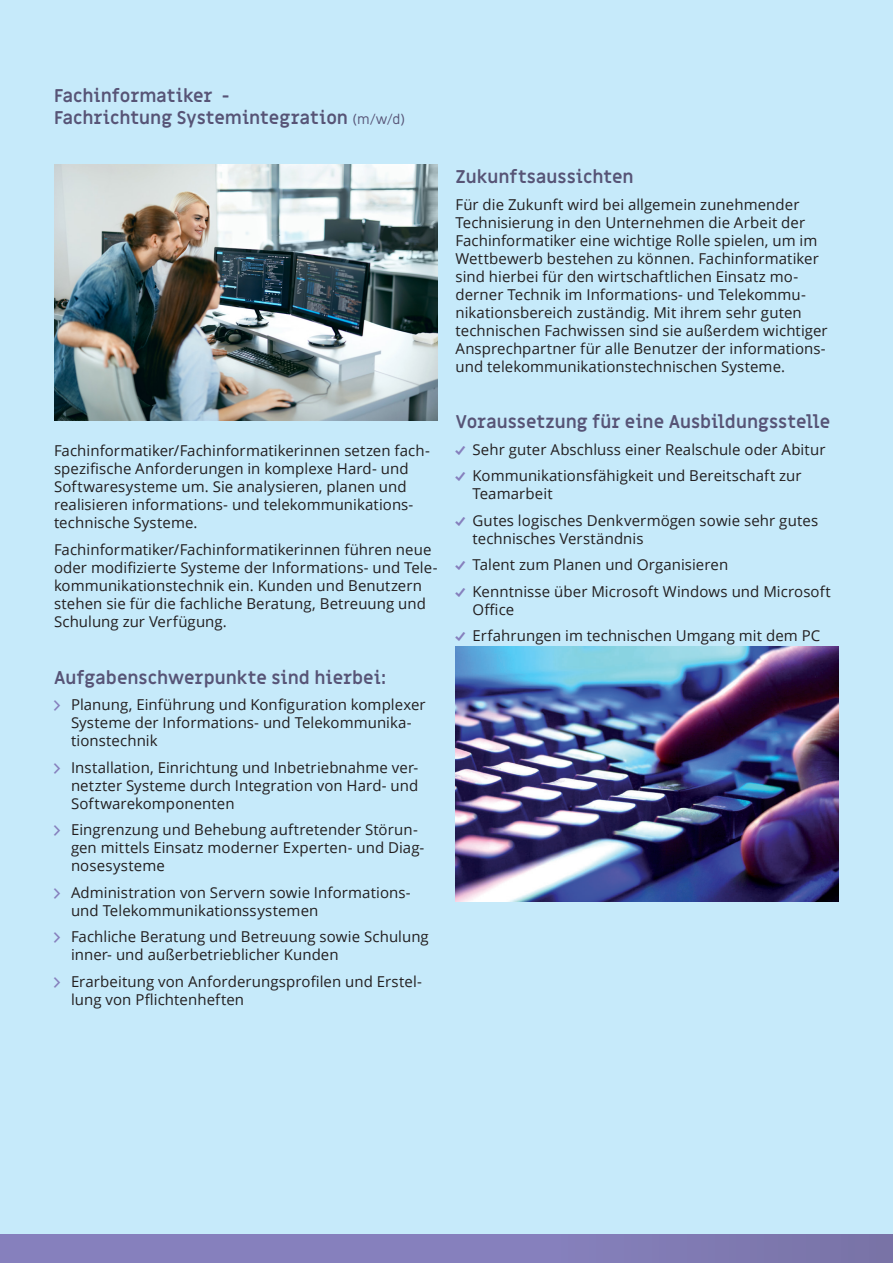
<style>
.page{position:relative;width:893px;height:1263px;background:#fff}
.page>*{position:absolute;margin:0;border:0;box-sizing:border-box;transform-origin:0 0}
.Überschrift_2{font:700 18px/21.6px "Miriam Libre";color:#575476}
.Fließtext{font:15px/18px "Open Sans";letter-spacing:.005em;color:#231f20}
.Überschrift_2-2{font:15px/18px "Open Sans";letter-spacing:.005em;color:#231f20}
.s1{font-weight:400;font-size:13.5px}
</style>
<div class="page">
<div style="left:0;top:0;width:893px;height:1242px;background:#c6eafa"></div>
<div style="left:0;top:1234px;width:893px;height:29px;background:linear-gradient(to right,#8983c3,#7d78ae)"></div>
<img style="left:54px;top:165px;width:383px;height:255px">
<img style="left:455px;top:646px;width:384px;height:256px">
<p class="Überschrift_2" style="left:54px;top:86px;width:353px">Fachinformatiker -<br>Fachrichtung Systemintegration <span class="s1">(m/w/d)</span></p>
<p class="Überschrift_2-2" style="left:54px;top:442px;width:377px">Fachinformatiker/Fachinformatikerinnen setzen fach&shy;spezifische Anforderungen in komplexe Hard- und Softwaresysteme um. Sie analysieren, planen und realisieren informations- und telekommunikations&shy;technische Systeme.</p>
<p class="Fließtext" style="left:54px;top:540px;width:385px">Fachinformatiker/Fachinformatikerinnen führen neue oder modifizierte Systeme der Informations- und Tele&shy;kommunikationstechnik ein. Kunden und Benutzern stehen sie für die fachliche Beratung, Betreuung und Schulung zur Verfügung.</p>
<p class="Überschrift_2" style="left:54px;top:667px;width:334px">Aufgabenschwerpunkte sind hierbei:</p>
<p class="Fließtext" style="left:71px;top:695px;width:356px">Planung, Einführung und Konfiguration komplexer<br>Systeme der Informations- und Telekommunika&shy;tionstechnik</p>
<p class="Fließtext" style="left:71px;top:758px;width:349px;text-align:justify">Installation, Einrichtung und Inbetriebnahme ver&shy;netzter Systeme durch Integration von Hard- und Softwarekomponenten</p>
<p class="Fließtext" style="left:71px;top:820px;width:355px">Eingrenzung und Behebung auftretender Störun&shy;gen mittels Einsatz moderner Experten- und Diag&shy;nosesysteme</p>
<p class="Fließtext" style="left:71px;top:883px;width:341px">Administration von Servern sowie Informations&shy;und Telekommunikationssystemen</p>
<p class="Fließtext" style="left:71px;top:927px;width:359px">Fachliche Beratung und Betreuung sowie Schulung inner- und außerbetrieblicher Kunden</p>
<p class="Fließtext" style="left:71px;top:972px;width:352px">Erarbeitung von Anforderungsprofilen und Erstel&shy;lung von Pflichtenheften</p>
<p class="Überschrift_2" style="left:455px;top:167px;width:180px">Zukunftsaussichten</p>
<p class="Fließtext" style="left:455px;top:195px;width:374px">Für die Zukunft wird bei allgemein zunehmender Technisierung in den Unternehmen die Arbeit der Fachinformatiker eine wichtige Rolle spielen, um im Wettbewerb bestehen zu können. Fachinformatiker sind hierbei für den wirtschaftlichen Einsatz mo&shy;derner Technik im Informations- und Telekommu&shy;nikationsbereich zuständig. Mit ihrem sehr guten technischen Fachwissen sind sie außerdem wichtiger Ansprechpartner für alle Benutzer der informations&shy;und telekommunikationstechnischen Systeme.</p>
<p class="Überschrift_2" style="left:455px;top:412px;width:376px">Voraussetzung für eine Ausbildungsstelle</p>
<p class="Fließtext" style="left:472px;top:440px;width:354px">Sehr guter Abschluss einer Realschule oder Abitur</p>
<p class="Fließtext" style="left:472px;top:466px;width:331px">Kommunikationsfähigkeit und Bereitschaft zur<br>Teamarbeit</p>
<p class="Fließtext" style="left:472px;top:511px;width:347px">Gutes logisches Denkvermögen sowie sehr gutes technisches Verständnis</p>
<p class="Fließtext" style="left:472px;top:555px;width:257px">Talent zum Planen und Organisieren</p>
<p class="Fließtext" style="left:472px;top:582px;width:360px">Kenntnisse über Microsoft Windows und Microsoft<br>Office</p>
<p class="Fließtext" style="left:472px;top:626px;width:349px">Erfahrungen im technischen Umgang mit dem PC</p>
</div>
